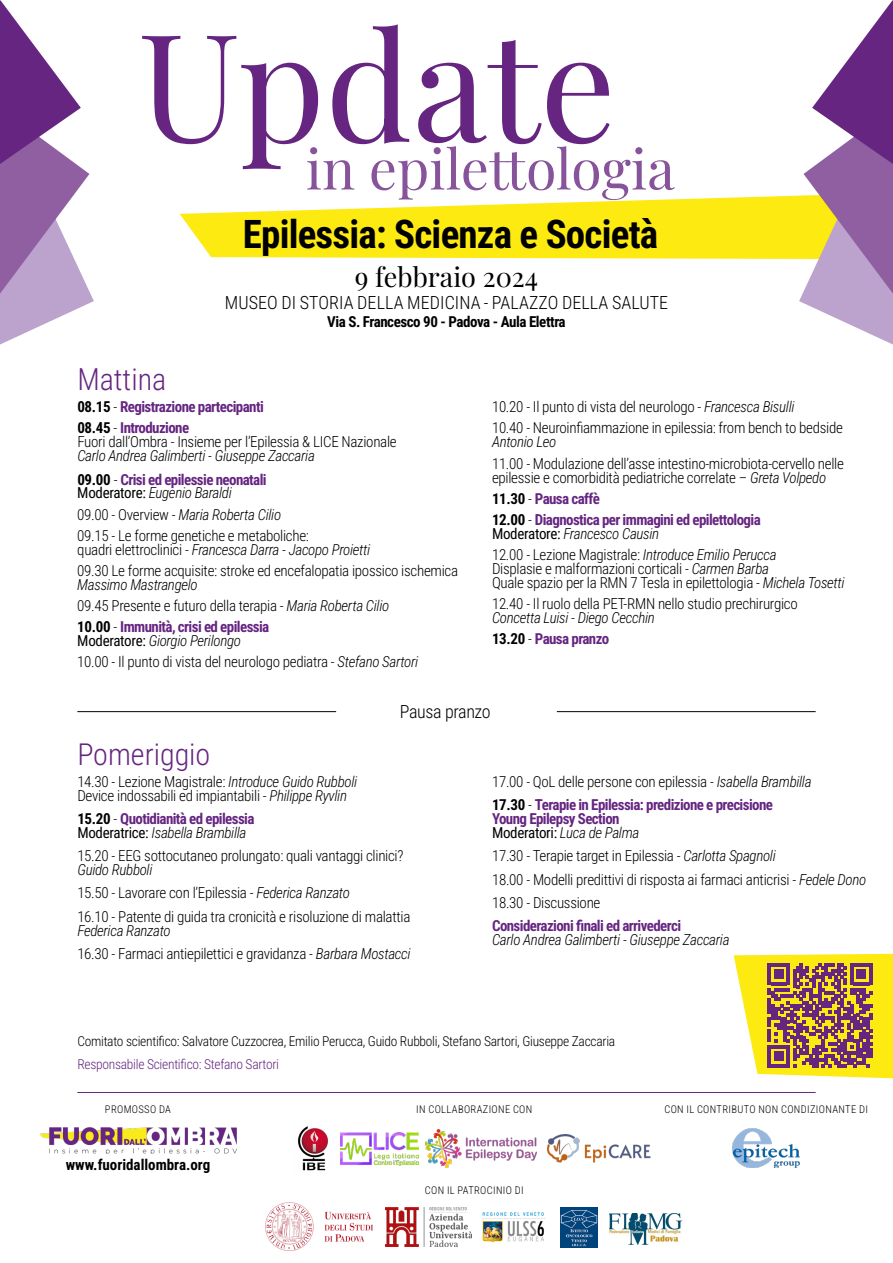
<style>
.page{position:relative;width:893px;height:1263px;background:#fff}
.page>*{position:absolute;margin:0;border:0;box-sizing:border-box;transform-origin:0 0}
.t1{font:150px "Playfair Display";color:#652581}
.t2{font:55.5px "Playfair Display";color:#87549b}
.t3{font:700 39px "Roboto Condensed";letter-spacing:-.02em;color:#000}
.t4{font:300 30px "Roboto Condensed";color:#652581}
.t5{font:27px "Playfair Display";color:#000}
.t6{font:300 18px "Roboto Condensed";letter-spacing:.005em;color:#000}
.t7{font:300 18px "Roboto Condensed";letter-spacing:-.02em;color:#000}
.t8{font:300 15px/23.1px "Roboto Condensed";letter-spacing:-.02em;color:#000}
.t9{font:700 15px/14px "Roboto Condensed";letter-spacing:-.04em;color:#652581}
.t10{font:italic 300 15px/21.1px "Roboto Condensed";letter-spacing:-.02em;color:#000}
.t11{font:700 15px "Roboto Condensed";letter-spacing:-.03em;color:#000}
.t12{font:700 15px "Roboto Condensed";color:#000}
.t13{font:300 13.5px "Roboto Condensed";letter-spacing:-.02em;color:#000}
.t14{font:300 13.5px "Roboto Condensed";letter-spacing:-.02em;color:#652581}
.t15{font:300 10.5px "Roboto Condensed";letter-spacing:.035em;color:#000}
.s1{color:#000}
.s2{font-weight:300;color:#000}
.s3{font-weight:700;font-style:normal}
.s4{font-style:normal}
.s5{font-weight:700;font-style:normal;color:#652581}
.s6{font-weight:400}
.s7{font-style:italic}
.s8{font-weight:400;font-style:normal}
.s9{font-weight:400;color:#000}
.s10{font-weight:300;font-style:italic;color:#000}
</style>
<div class="page">
<img style="left:733px;top:1128px;width:66px;height:39px">
<img style="left:40px;top:1127px;width:196px;height:27px">
<hr style="left:77px;top:711px;width:259px;height:1px;background:#000">
<hr style="left:557px;top:711px;width:259px;height:1px;background:#000">
<svg style="left:734px;top:954px;width:159px;height:124px;background:#c6a54e"></svg>
<svg style="left:180px;top:195px;width:619px;height:64px;fill:#fcea10"></svg>
<svg style="left:0;top:0;width:94px;height:344px"></svg>
<svg style="left:799px;top:0;width:94px;height:344px"></svg>
<img style="left:340px;top:1132px;width:79px;height:33px">
<img style="left:548px;top:1135px;width:103px;height:28px">
<img style="left:298px;top:1126px;width:30px;height:45px">
<img style="left:426px;top:1130px;width:111px;height:38px">
<img style="left:560px;top:1208px;width:37px;height:40px">
<img style="left:610px;top:1214px;width:72px;height:30px">
<hr style="left:77px;top:1092px;width:739px;height:1px;background:#652581">
<img style="left:481px;top:1212px;width:64px;height:31px">
<img style="left:266px;top:1202px;width:106px;height:48px">
<img style="left:385px;top:1208px;width:87px;height:38px">
<h1 class="t1" style="left:138px;top:-32px;width:479px">Update</h1>
<h2 class="t2" style="left:306px;top:125px;width:371px">in epilettologia</h2>
<h3 class="t3" style="left:243px;top:206px;width:417px">Epilessia: Scienza e Società</h3>
<h3 class="t5" style="left:355px;top:255px;width:185px">9 febbraio 2024</h3>
<h3 class="t4" style="left:77px;top:358px;width:90px">Mattina</h3>
<p class="t6" style="left:225px;top:290px;width:445px">MUSEO DI STORIA DELLA MEDICINA - PALAZZO DELLA SALUTE</p>
<p class="t11" style="left:327px;top:311px;width:240px">Via S. Francesco 90 - Padova - Aula Elettra</p>
<p class="t9" style="left:77px;top:396px;width:188px;line-height:21.1px"><span class="s1">08.15</span> <span class="s2">-</span> Registrazione partecipanti<br><span class="s1">08.45</span> <span class="s2">-</span> Introduzione</p>
<p class="t8" style="left:77px;top:430px;width:321px">Fuori dall’Ombra - Insieme per l’Epilessia &amp; LICE Nazionale</p>
<p class="t10" style="left:77px;top:444px;width:239px;line-height:23.1px">Carlo Andrea Galimberti - Giuseppe Zaccaria<br><span class="s3">09.00</span> <span class="s4">-</span> <span class="s5">Crisi ed epilessie neonatali</span></p>
<p class="t8" style="left:77px;top:482px;width:233px;line-height:21.1px"><span class="s6">Moderatore:</span> <span class="s7">Eugenio Baraldi<br></span>09.00 - Overview - <span class="s7">Maria Roberta Cilio<br></span>09.15 - Le forme genetiche e metaboliche:</p>
<p class="t8" style="left:77px;top:538px;width:382px;line-height:21.1px">quadri elettroclinici - <span class="s7">Francesca Darra - Jacopo Proietti<br></span>09.30 Le forme acquisite: stroke ed encefalopatia ipossico ischemica</p>
<p class="t10" style="left:77px;top:573px;width:313px">Massimo Mastrangelo<br><span class="s4">09.45 Presente e futuro della terapia -</span> Maria Roberta Cilio<br><span class="s3">10.00</span> <span class="s4">-</span> <span class="s5">Immunità, crisi ed epilessia</span></p>
<p class="t8" style="left:77px;top:630px;width:342px;line-height:21.1px"><span class="s6">Moderatore:</span> <span class="s7">Giorgio Perilongo<br></span>10.00 - Il punto di vista del neurologo pediatra - <span class="s7">Stefano Sartori</span></p>
<p class="t8" style="left:492px;top:396px;width:352px;line-height:21.1px">10.20 - Il punto di vista del neurologo - <span class="s7">Francesca Bisulli<br></span>10.40 - Neuroinfiammazione in epilessia: from bench to bedside</p>
<p class="t10" style="left:492px;top:431px;width:66px">Antonio Leo</p>
<p class="t8" style="left:492px;top:456px;width:353px;line-height:14px">11.00 - Modulazione dell’asse intestino-microbiota-cervello nelle epilessie e comorbidità pediatriche correlate – <span class="s7">Greta Volpedo</span></p>
<p class="t9" style="left:492px;top:487px;width:270px;line-height:21.1px"><span class="s1">11.30</span> <span class="s2">-</span> Pausa caffè<br><span class="s1">12.00</span> <span class="s2">-</span> Diagnostica per immagini ed epilettologia</p>
<p class="t10" style="left:492px;top:522px;width:286px"><span class="s8">Moderatore:</span> Francesco Causin<br><span class="s4">12.00 - Lezione Magistrale:</span> Introduce Emilio Perucca</p>
<p class="t8" style="left:492px;top:561px;width:354px;line-height:14px">Displasie e malformazioni corticali - <span class="s7">Carmen Barba<br></span>Quale spazio per la RMN 7 Tesla in epilettologia - <span class="s7">Michela Tosetti</span></p>
<p class="t8" style="left:492px;top:591px;width:307px">12.40 - Il ruolo della PET-RMN nello studio prechirurgico</p>
<p class="t10" style="left:492px;top:606px;width:164px">Concetta Luisi - Diego Cecchin<br><span class="s3">13.20</span> <span class="s4">-</span> <span class="s5">Pausa pranzo</span></p>
<h3 class="t4" style="left:77px;top:733px;width:135px">Pomeriggio</h3>
<p class="t7" style="left:400px;top:699px;width:92px">Pausa pranzo</p>
<p class="t8" style="left:77px;top:774px;width:281px;line-height:14px">14.30 - Lezione Magistrale: <span class="s7">Introduce Guido Rubboli<br></span>Device indossabili ed impiantabili - <span class="s7">Philippe Ryvlin</span></p>
<p class="t9" style="left:77px;top:811px;width:179px"><span class="s1">15.20</span> <span class="s2">-</span> Quotidianità ed epilessia<br><span class="s9">Moderatrice:</span> <span class="s10">Isabella Brambilla</span></p>
<p class="t8" style="left:77px;top:844px;width:328px">15.20 - EEG sottocutaneo prolungato: quali vantaggi clinici?</p>
<p class="t8" style="left:77px;top:858px;width:335px"><span class="s7">Guido Rubboli<br></span>15.50 - Lavorare con l’Epilessia - <span class="s7">Federica Ranzato<br></span>16.10 - Patente di guida tra cronicità e risoluzione di malattia</p>
<p class="t8" style="left:77px;top:918px;width:335px"><span class="s7">Federica Ranzato<br></span>16.30 - Farmaci antiepilettici e gravidanza - <span class="s7">Barbara Mostacci</span></p>
<p class="t9" style="left:492px;top:770px;width:321px;line-height:23.1px"><span class="s2">17.00</span> <span class="s10">-</span> <span class="s2">QoL delle persone con epilessia -</span> <span class="s10">Isabella Brambilla<br></span><span class="s1">17.30</span> <span class="s2">-</span> Terapie in Epilessia: predizione e precisione</p>
<p class="t9" style="left:492px;top:811px;width:149px">Young Epilepsy Section<br><span class="s9">Moderatori:</span> <span class="s10">Luca de Palma</span></p>
<p class="t8" style="left:492px;top:844px;width:376px">17.30 - Terapie target in Epilessia - <span class="s7">Carlotta Spagnoli<br></span>18.00 - Modelli predittivi di risposta ai farmaci anticrisi - <span class="s7">Fedele Dono<br></span>18.30 - Discussione</p>
<p class="t9" style="left:492px;top:918px;width:191px">Considerazioni finali ed arrivederci</p>
<p class="t10" style="left:492px;top:928px;width:239px">Carlo Andrea Galimberti - Giuseppe Zaccaria</p>
<p class="t13" style="left:77px;top:1031px;width:539px">Comitato scientifico: Salvatore Cuzzocrea, Emilio Perucca, Guido Rubboli, Stefano Sartori, Giuseppe Zaccaria</p>
<p class="t14" style="left:77px;top:1054px;width:203px">Responsabile Scientifico: Stefano Sartori</p>
<p class="t15" style="left:105px;top:1101px;width:68px">PROMOSSO DA</p>
<p class="t15" style="left:416px;top:1101px;width:118px">IN COLLABORAZIONE CON</p>
<p class="t15" style="left:664px;top:1101px;width:205px">CON IL CONTRIBUTO NON CONDIZIONANTE DI</p>
<p class="t12" style="left:66px;top:1154px;width:146px">www.fuoridallombra.org</p>
<p class="t15" style="left:425px;top:1182px;width:100px">CON IL PATROCINIO DI</p>
</div>
